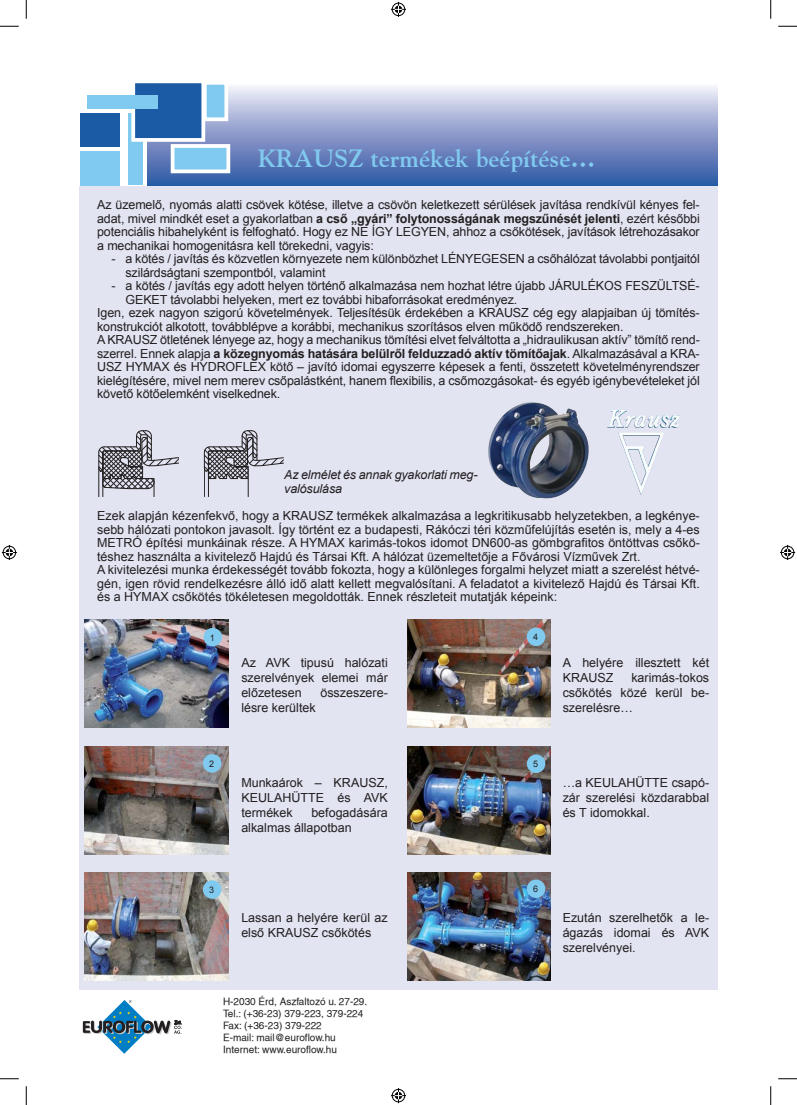
<style>
.page{position:relative;width:797px;height:1105px;background:#fff}
.page>*{position:absolute;margin:0;border:0;box-sizing:border-box;transform-origin:0 0}
.t1{font:700 25px "H Goudy";color:#81caef}
.t2{font:12.5px/15px "Arial";color:#231f20;text-align:justify}
.t3{font:700 12.5px "Arial";letter-spacing:-.01em;color:#231f20}
.t4{font:italic 12.5px/13.8px "Arial";letter-spacing:-.01em;color:#231f20}
.t5{font:10px/12px "H Helvetica Normal";color:#231f20}
.t6{font:9px "Arial";color:#231f20}
.s1{font-weight:700}
.s2{font-weight:400}
</style>
<div class="page">
<div style="left:147px;top:82px;width:570px;height:104px;background:linear-gradient(to bottom,#f7f1fa,#2a52a1)"></div>
<div style="left:80px;top:114px;width:40px;height:33px;background:#1b5aa4"></div>
<div style="left:81px;top:151px;width:39px;height:35px;background:#81caef"></div>
<div style="left:128px;top:114px;width:15px;height:71px;background:#81caef"></div>
<div style="left:133px;top:81px;width:70px;height:59px;background:#1b5aa4"></div>
<div style="left:131px;top:79px;width:74px;height:63px;border:4px solid #fff"></div>
<div style="left:88px;top:96px;width:70px;height:13px;background:#81caef"></div>
<div style="left:173px;top:146px;width:55px;height:25px;background:#81caef"></div>
<div style="left:171px;top:144px;width:59px;height:29px;border:4px solid #fff"></div>
<div style="left:205px;top:83px;width:21px;height:36px;background:#81caef"></div>
<div style="left:203px;top:81px;width:25px;height:40px;border:4px solid #fff"></div>
<div style="left:79px;top:186px;width:638px;height:803px;background:#e2e4f2"></div>
<img style="left:607px;top:410px;width:28px;height:18px">
<img style="left:488px;top:402px;width:101px;height:97px">
<svg style="left:99px;top:430px;width:80px;height:67px"></svg>
<svg style="left:204px;top:430px;width:80px;height:67px"></svg>
<img style="left:85px;top:620px;width:143px;height:108px">
<img style="left:85px;top:747px;width:143px;height:107px">
<img style="left:85px;top:873px;width:143px;height:107px">
<img style="left:407px;top:620px;width:143px;height:107px">
<img style="left:407px;top:746px;width:143px;height:108px">
<img style="left:407px;top:872px;width:143px;height:108px">
<div style="left:203px;top:628px;width:19px;height:18px;background:#81caef;border-radius:50%"></div>
<div style="left:203px;top:754px;width:18px;height:19px;background:#81caef;border-radius:50%"></div>
<div style="left:203px;top:880px;width:18px;height:19px;background:#81caef;border-radius:50%"></div>
<div style="left:527px;top:627px;width:18px;height:19px;background:#81caef;border-radius:50%"></div>
<div style="left:527px;top:754px;width:18px;height:19px;background:#81caef;border-radius:50%"></div>
<div style="left:527px;top:879px;width:18px;height:19px;background:#81caef;border-radius:50%"></div>
<svg style="left:83px;top:1000px;width:99px;height:54px"></svg>
<svg style="left:0;top:25px;width:19px;height:2px"></svg>
<svg style="left:778px;top:25px;width:19px;height:2px"></svg>
<svg style="left:0;top:1078px;width:19px;height:1px"></svg>
<svg style="left:778px;top:1078px;width:19px;height:1px"></svg>
<svg style="left:25px;top:0;width:2px;height:19px"></svg>
<svg style="left:25px;top:1086px;width:2px;height:19px"></svg>
<svg style="left:770px;top:0;width:1px;height:19px"></svg>
<svg style="left:770px;top:1086px;width:1px;height:19px"></svg>
<svg style="left:391px;top:2px;width:15px;height:15px"></svg>
<svg style="left:391px;top:1088px;width:15px;height:15px"></svg>
<svg style="left:2px;top:545px;width:15px;height:15px"></svg>
<svg style="left:780px;top:545px;width:15px;height:15px"></svg>
<h1 class="t1" style="left:258px;top:143px;width:339px">KRAUSZ termékek beépítése…</h1>
<p class="t2" style="left:97px;top:198px;width:604px;line-height:13.5px">Az üzemelő, nyomás alatti csövek kötése, illetve a csövön keletkezett sérülések javítása rendkívül kényes fel&shy;adat, mivel mindkét eset a gyakorlatban <span class="s1">a cső „gyári” folytonosságának megszűnését jelenti</span>, ezért későbbi potenciális hibahelyként is felfogható. Hogy ez NE ÍGY LEGYEN, ahhoz a csőkötések, javítások létrehozásakor a mechanikai homogenitásra kell törekedni, vagyis:</p>
<p class="t2" style="left:125px;top:252px;width:575px;line-height:13.5px;text-indent:-14px">- a kötés / javítás és közvetlen környezete nem különbözhet LÉNYEGESEN a csőhálózat távolabbi pontjaitól szilárdságtani szempontból, valamint</p>
<p class="t2" style="left:111px;top:278px;width:590px">- a kötés / javítás egy adott helyen történő alkalmazása nem hozhat létre újabb JÁRULÉKOS FESZÜLTSÉ-</p>
<p class="t2" style="left:125px;top:292px;width:393px">GEKET távolabbi helyeken, mert ez további hibaforrásokat eredményez.</p>
<p class="t2" style="left:97px;top:305px;width:604px">Igen, ezek nagyon szigorú követelmények. Teljesítésük érdekében a KRAUSZ cég egy alapjaiban új tömítés-</p>
<p class="t2" style="left:97px;top:319px;width:528px">konstrukciót alkotott, továbblépve a korábbi, mechanikus szorításos elven működő rendszereken.</p>
<p class="t2" style="left:97px;top:332px;width:604px">A KRAUSZ ötletének lényege az, hogy a mechanikus tömítési elvet felváltotta a „hidraulikusan aktív” tömítő rend-</p>
<p class="t3" style="left:97px;top:346px;width:604px"><span class="s2">szerrel. Ennek alapja</span> a közegnyomás hatására belülről felduzzadó aktív tömítőajak<span class="s2">. Alkalmazásával a KRA-</span></p>
<p class="t2" style="left:97px;top:359px;width:604px">USZ HYMAX és HYDROFLEX kötő – javító idomai egyszerre képesek a fenti, összetett követelményrendszer</p>
<p class="t2" style="left:97px;top:373px;width:604px">kielégítésére, mivel nem merev csőpalástként, hanem flexibilis, a csőmozgásokat- és egyéb igénybevételeket jól</p>
<p class="t2" style="left:97px;top:386px;width:185px">követő kötőelemként viselkednek.</p>
<p class="t4" style="left:284px;top:468px;width:195px">Az elmélet és annak gyakorlati meg&shy;valósulása</p>
<p class="t2" style="left:97px;top:509px;width:604px;line-height:13.5px;text-align:left">Ezek alapján kézenfekvő, hogy a KRAUSZ termékek alkalmazása a legkritikusabb helyzetekben, a legkénye&shy;sebb hálózati pontokon javasolt. Így történt ez a budapesti, Rákóczi téri közműfelújítás esetén is, mely a 4-es METRÓ építési munkáinak része. A HYMAX karimás-tokos idomot DN600-as gömbgrafitos öntöttvas csőkö&shy;téshez használta a kivitelező Hajdú és Társai Kft. A hálózat üzemeltetője a Fővárosi Vízművek Zrt.<br>A kivitelezési munka érdekességét tovább fokozta, hogy a különleges forgalmi helyzet miatt a szerelést hétvé&shy;gén, igen rövid rendelkezésre álló idő alatt kellett megvalósítani. A feladatot a kivitelező Hajdú és Társai Kft. és a HYMAX csőkötés tökéletesen megoldották. Ennek részleteit mutatják képeink:</p>
<p class="t6" style="left:210px;top:632px;width:7px">1</p>
<p class="t6" style="left:533px;top:632px;width:7px">4</p>
<p class="t2" style="left:241px;top:655px;width:148px">Az AVK tipusú halózati szerelvények elemei már előzetesen</p>
<p class="t2" style="left:320px;top:685px;width:69px">összeszere-</p>
<p class="t2" style="left:241px;top:700px;width:76px">lésre kerültek</p>
<p class="t2" style="left:562px;top:655px;width:148px">A helyére illesztett két<br>KRAUSZ</p>
<p class="t2" style="left:562px;top:670px;width:148px;text-indent:69px">karimás-tokos csőkötés közé kerül be&shy;szerelésre…</p>
<p class="t6" style="left:209px;top:759px;width:7px">2</p>
<p class="t6" style="left:533px;top:759px;width:7px">5</p>
<p class="t2" style="left:241px;top:775px;width:148px">Munkaárok – KRAUSZ, KEULAHÜTTE és AVK termékek</p>
<p class="t2" style="left:241px;top:805px;width:148px;text-indent:70px">befogadására alkalmas állapotban</p>
<p class="t2" style="left:562px;top:775px;width:148px">…a KEULAHÜTTE csapó&shy;zár szerelési közdarabbal és T idomokkal.</p>
<p class="t6" style="left:209px;top:885px;width:7px">3</p>
<p class="t6" style="left:533px;top:884px;width:7px">6</p>
<p class="t2" style="left:241px;top:910px;width:148px">Lassan a helyére kerül az első KRAUSZ csőkötés</p>
<p class="t2" style="left:562px;top:910px;width:148px">Ezután szerelhetők a le&shy;ágazás idomai és AVK szerelvényei.</p>
<p class="t5" style="left:223px;top:996px;width:146px">H-2030 Érd, Aszfaltozó u. 27-29.<br>Tel.: (+36-23) 379-223, 379-224<br>Fax: (+36-23) 379-222<br>E-mail: mail@euroflow.hu<br>Internet: www.euroflow.hu</p>
</div>
